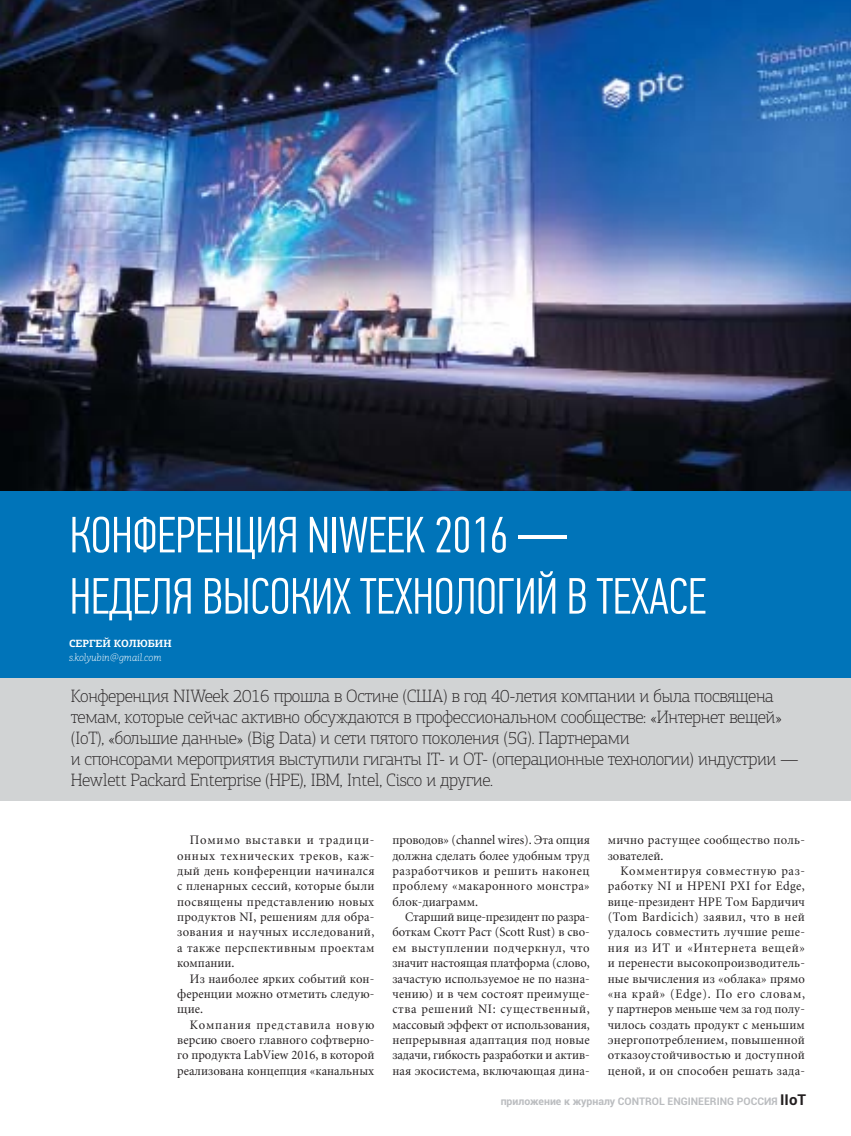
<style>
.page{position:relative;width:851px;height:1136px;background:#fff}
.page>*{position:absolute;margin:0;border:0;box-sizing:border-box;transform-origin:0 0}
.t1{font:300 51px/61.2px "PF Din Text Comp Pro";letter-spacing:-.005em;color:#fff}
.t2{font:100 18px/21px "PF Agora Slab Pro";letter-spacing:-.02em;color:#231f20}
.t3{font:12.75px/15.3px "Miniature";letter-spacing:.015em;color:#231f20;text-align:justify;scale:.96 1}
.t4{font:700 10.5px "Roboto";color:#bbbdc0}
.t5{font:italic 100 10.5px "PF Agora Slab Pro";color:#fff}
.t6{font:700 10.5px "PF Agora Slab Pro";color:#fff}
.s1{font-size:15px;color:#231f20}
</style>
<div class="page">
<img style="left:0;top:0;width:850px;height:491px">
<div style="left:0;top:491px;width:850px;height:186px;background:#0074b9"></div>
<div style="left:0;top:677px;width:850px;height:123px;background:#d1d3d4"></div>
<h1 class="t1" style="left:70px;top:508px;width:638px">КОНФЕРЕНЦИЯ NIWEEK 2016<br>НЕДЕЛЯ ВЫСОКИХ ТЕХНОЛОГИЙ В ТЕХАСЕ</h1>
<p class="t6" style="left:69px;top:636px;width:104px">СЕРГЕЙ КОЛЮБИН</p>
<p class="t5" style="left:69px;top:650px;width:94px">s.kolyubin@gmail.com</p>
<p class="t2" style="left:71px;top:687px;width:729px">Конференция NIWeek 2016 прошла в Остине (США) в год 40-летия компании и была посвящена темам, которые сейчас активно обсуждаются в профессиональном сообществе: «Интернет вещей» (IoT), «большие данные» (Big Data) и сети пятого поколения (5G). Партнерами<br>и спонсорами мероприятия выступили гиганты IT- и OT- (операционные технологии) индустрии — Hewlett Packard Enterprise (HPE), IBM, Intel, Cisco и другие.</p>
<p class="t3" style="left:177px;top:833px;width:207px;text-indent:13px">Помимо выставки и традици&shy;онных технических треков, каж&shy;дый день конференции начинался с пленарных сессий, которые были посвящены представлению новых продуктов NI, решениям для обра&shy;зования и научных исследований, а также перспективным проектам компании.</p>
<p class="t3" style="left:177px;top:971px;width:207px;text-indent:13px">Из наиболее ярких событий кон&shy;ференции можно отметить следую&shy;щие.</p>
<p class="t3" style="left:177px;top:1017px;width:207px;text-indent:13px">Компания представила новую версию своего главного софтверно&shy;го продукта LabView 2016, в которой реализована концепция «канальных</p>
<p class="t3" style="left:392px;top:833px;width:207px">проводов» (channel wires). Эта опция должна сделать более удобным труд разработчиков и решить наконец проблему «макаронного монстра» блок-диаграмм.</p>
<p class="t3" style="left:392px;top:910px;width:207px;text-indent:13px">Старший вице-президент по разра&shy;боткам Скотт Раст (Scott Rust) в сво&shy;ем выступлении подчеркнул, что значит настоящая платформа (слово, зачастую используемое не по назна&shy;чению) и в чем состоят преимуще&shy;ства решений NI: существенный, массовый эффект от использования, непрерывная адаптация под новые задачи, гибкость разработки и актив&shy;ная экосистема, включающая дина-</p>
<p class="t3" style="left:607px;top:833px;width:207px">мично растущее сообщество поль&shy;зователей.</p>
<p class="t3" style="left:607px;top:864px;width:207px;text-indent:13px">Комментируя совместную раз&shy;работку NI и HPENI PXI for Edge, вице-президент HPE Том Бардичич (Tom Bardicich) заявил, что в ней удалось совместить лучшие реше&shy;ния из ИТ и «Интернета вещей» и перенести высокопроизводитель&shy;ные вычисления из «облака» прямо «на край» (Edge). По его словам, у партнеров меньше чем за год полу&shy;чилось создать продукт с меньшим энергопотреблением, повышенной отказоустойчивостью и доступной ценой, и он способен решать зада-</p>
<p class="t4" style="left:500px;top:1093px;width:307px">приложение к журналу CONTROL ENGINEERING РОССИЯ <span class="s1">IIoT</span></p>
</div>
